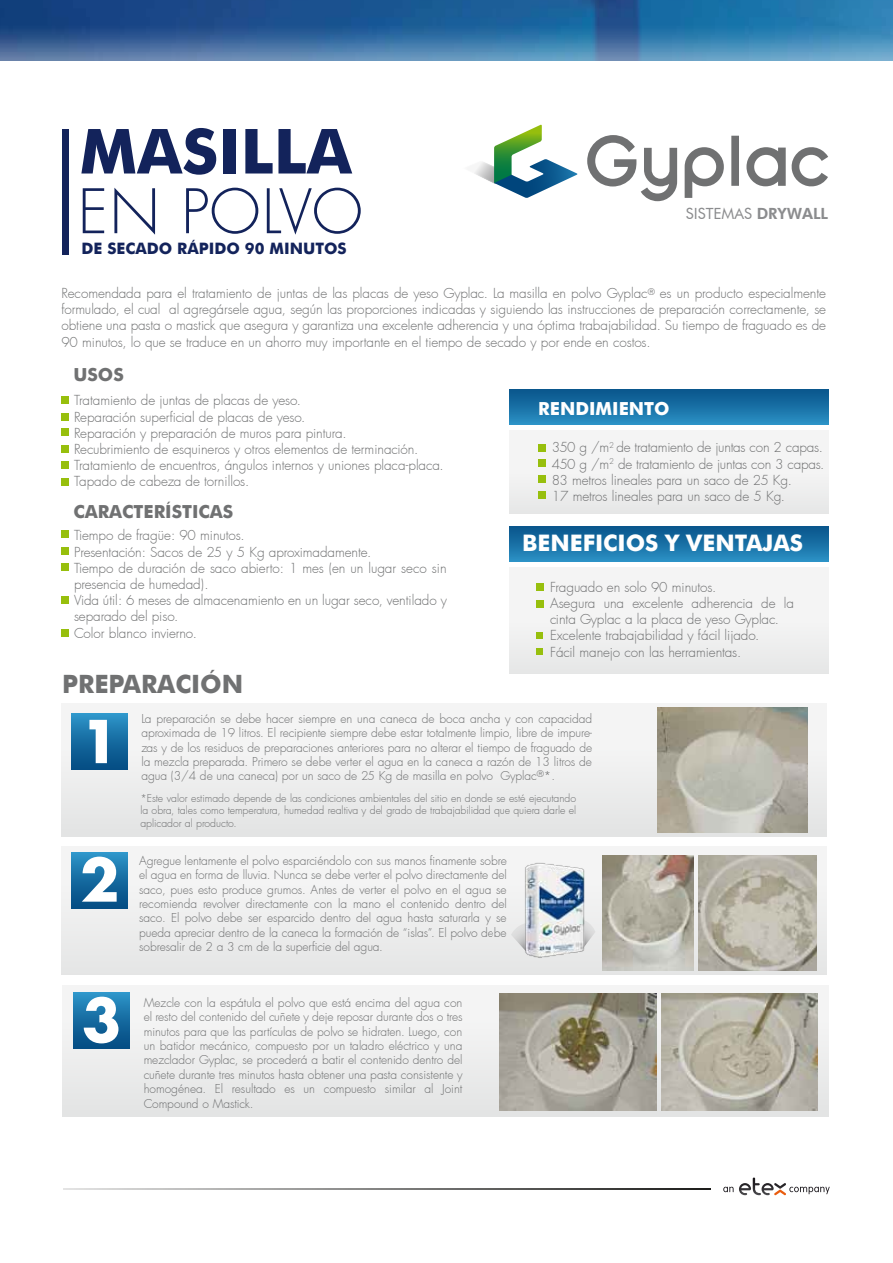
<style>
.page{position:relative;width:893px;height:1263px;background:#fff}
.page>*{position:absolute;margin:0;border:0;box-sizing:border-box;transform-origin:0 0}
.t1{font:700 62.25px "Futura";color:#13235b}
.t2{font:300 59.55px "Futura";color:#13235b}
.t3{font:700 25.2px "Futura";color:#707172}
.t4{font:700 22.8px "Futura";color:#fff}
.t5{font:700 18px "Futura";color:#707172}
.t6{font:700 18px "Futura";color:#fff}
.t7{font:700 15.75px "Futura";color:#13235b}
.t8{font:15.45px "Futura BT";color:#8b8c8e}
.t9{font:300 13.5px/16.2px "Futura";letter-spacing:-.005em;color:#707172}
.t10{font:300 12px/14.4px "Futura";letter-spacing:-.005em;color:#707172;text-align:justify}
.t11{font:300 10.5px/12.6px "Futura";letter-spacing:-.005em;color:#707172;text-align:justify}
.s1{font-weight:800}
</style>
<div class="page">
<svg style="left:474px;top:125px;width:104px;height:73px"></svg>
<svg style="left:587px;top:135px;width:241px;height:66px"></svg>
<div style="left:63px;top:130px;width:6px;height:125px;background:#13235b"></div>
<div style="left:509px;top:567px;width:320px;height:106px;background:linear-gradient(to right,#f0f0f0,#f1f1f1)"></div>
<svg style="left:509px;top:527px;width:320px;height:35px;background:#1972a7"></svg>
<div style="left:509px;top:430px;width:320px;height:83px;background:#f4f4f4"></div>
<div style="left:509px;top:389px;width:320px;height:36px;background:linear-gradient(to bottom,#085289,#2a8fc3)"></div>
<div style="left:536px;top:583px;width:7px;height:7px;background:#97bf0d"></div>
<div style="left:538px;top:444px;width:7px;height:7px;background:#97bf0d"></div>
<div style="left:538px;top:460px;width:7px;height:7px;background:#97bf0d"></div>
<div style="left:538px;top:476px;width:7px;height:7px;background:#97bf0d"></div>
<div style="left:538px;top:492px;width:7px;height:7px;background:#97bf0d"></div>
<div style="left:61px;top:397px;width:7px;height:7px;background:#97bf0d"></div>
<div style="left:61px;top:413px;width:7px;height:7px;background:#97bf0d"></div>
<div style="left:61px;top:428px;width:7px;height:8px;background:#97bf0d"></div>
<div style="left:61px;top:445px;width:7px;height:7px;background:#97bf0d"></div>
<div style="left:61px;top:461px;width:7px;height:8px;background:#97bf0d"></div>
<div style="left:61px;top:478px;width:7px;height:8px;background:#97bf0d"></div>
<div style="left:61px;top:531px;width:7px;height:7px;background:#97bf0d"></div>
<div style="left:61px;top:547px;width:7px;height:7px;background:#97bf0d"></div>
<div style="left:61px;top:563px;width:7px;height:7px;background:#97bf0d"></div>
<div style="left:61px;top:596px;width:7px;height:7px;background:#97bf0d"></div>
<div style="left:61px;top:629px;width:7px;height:7px;background:#97bf0d"></div>
<div style="left:536px;top:600px;width:7px;height:7px;background:#97bf0d"></div>
<div style="left:537px;top:648px;width:6px;height:7px;background:#97bf0d"></div>
<svg style="left:537px;top:632px;width:6px;height:6px"></svg>
<div style="left:61px;top:704px;width:765px;height:132px;background:#efefef"></div>
<div style="left:72px;top:714px;width:56px;height:56px;background:linear-gradient(to bottom,#2c92c6,#024980)"></div>
<div style="left:61px;top:847px;width:765px;height:127px;background:#efefef"></div>
<div style="left:63px;top:986px;width:765px;height:130px;background:#eee"></div>
<img style="left:499px;top:993px;width:158px;height:117px">
<img style="left:661px;top:993px;width:156px;height:117px">
<img style="left:657px;top:708px;width:151px;height:124px">
<img style="left:602px;top:856px;width:91px;height:115px">
<img style="left:699px;top:856px;width:118px;height:115px">
<svg style="left:89px;top:720px;width:18px;height:43px"></svg>
<div style="left:71px;top:852px;width:56px;height:56px;background:linear-gradient(to bottom,#2e94c7,#024980)"></div>
<svg style="left:82px;top:857px;width:35px;height:45px"></svg>
<div style="left:73px;top:992px;width:56px;height:56px;background:linear-gradient(to bottom,#2d93c7,#024a80)"></div>
<svg style="left:84px;top:997px;width:34px;height:46px;background:#9bc0d7"></svg>
<svg style="left:511px;top:925px;width:84px;height:22px"></svg>
<img style="left:522px;top:863px;width:68px;height:96px">
<img style="left:0;top:0;width:893px;height:60px">
<svg style="left:723px;top:1177px;width:107px;height:18px"></svg>
<hr style="left:63px;top:1189px;width:647px;height:1px;background:#1d1d1b">
<h1 class="t1" style="left:80px;top:106px;width:274px">MASILLA</h1>
<h2 class="t2" style="left:78px;top:175px;width:286px">EN POLVO</h2>
<p class="t7" style="left:81px;top:237px;width:267px">DE SECADO RÁPIDO 90 MINUTOS</p>
<p class="t8" style="left:686px;top:204px;width:144px">SISTEMAS <span class="s1">DRYWALL</span></p>
<p class="t9" style="left:61px;top:285px;width:766px;text-align:justify">Recomendada para el tratamiento de juntas de las placas de yeso Gyplac. La masilla en polvo Gyplac<sup>®</sup> es un producto especialmente formulado, el cual al agregársele agua, según las proporciones indicadas y siguiendo las instrucciones de preparación correctamente, se obtiene una pasta o mastick que asegura y garantiza una excelente adherencia y una óptima trabajabilidad. Su tiempo de fraguado es de 90 minutos, lo que se traduce en un ahorro muy importante en el tiempo de secado y por ende en costos.</p>
<h3 class="t5" style="left:73px;top:362px;width:52px">USOS</h3>
<p class="t9" style="left:74px;top:393px;width:371px">Tratamiento de juntas de placas de yeso.<br>Reparación superficial de placas de yeso.<br>Reparación y preparación de muros para pintura.<br>Recubrimiento de esquineros y otros elementos de terminación.<br>Tratamiento de encuentros, ángulos internos y uniones placa-placa.<br>Tapado de cabeza de tornillos.</p>
<p class="t9" style="left:74px;top:528px;width:374px">Tiempo de fragüe: 90 minutos.<br>Presentación: Sacos de 25 y 5 Kg aproximadamente.<br>Tiempo de duración de saco abierto: 1 mes (en un lugar seco sin presencia de humedad).<br>Vida útil: 6 meses de almacenamiento en un lugar seco, ventilado y separado del piso.<br>Color blanco invierno.</p>
<h3 class="t5" style="left:73px;top:498px;width:161px">CARACTERÍSTICAS</h3>
<h3 class="t6" style="left:538px;top:395px;width:133px">RENDIMIENTO</h3>
<p class="t9" style="left:552px;top:440px;width:274px">350 g /m<sup>2</sup> de tratamiento de juntas con 2 capas.<br>450 g /m<sup>2</sup> de tratamiento de juntas con 3 capas.<br>83 metros lineales para un saco de 25 Kg.<br>17 metros lineales para un saco de 5 Kg.</p>
<h3 class="t4" style="left:522px;top:526px;width:282px">BENEFICIOS Y VENTAJAS</h3>
<p class="t9" style="left:550px;top:579px;width:246px">Fraguado en solo 90 minutos.<br>Asegura una excelente adherencia de la cinta Gyplac a la placa de yeso Gyplac.<br>Excelente trabajabilidad y fácil lijado.<br>Fácil manejo con las herramientas.</p>
<h3 class="t3" style="left:62px;top:665px;width:183px">PREPARACIÓN</h3>
<p class="t10" style="left:141px;top:711px;width:452px">La preparación se debe hacer siempre en una caneca de boca ancha y con capacidad aproximada de 19 litros. El recipiente siempre debe estar totalmente limpio, libre de impure&shy;zas y de los residuos de preparaciones anteriores para no alterar el tiempo de fraguado de la mezcla preparada. Primero se debe verter el agua en la caneca a razón de 13 litros de agua (3/4 de una caneca) por un saco de 25 Kg de masilla en polvo Gyplac<sup>®</sup>*.</p>
<p class="t11" style="left:140px;top:792px;width:437px">*Este valor estimado depende de las condiciones ambientales del sitio en donde se esté ejecutando la obra, tales como temperatura, humedad realtiva y del grado de trabajabilidad que quiera darle el aplicador al producto.</p>
<p class="t10" style="left:139px;top:853px;width:369px">Agregue lentamente el polvo esparciéndolo con sus manos finamente sobre el agua en forma de lluvia. Nunca se debe verter el polvo directamente del saco, pues esto produce grumos. Antes de verter el polvo en el agua se recomienda revolver directamente con la mano el contenido dentro del saco. El polvo debe ser esparcido dentro del agua hasta saturarla y se pueda apreciar dentro de la caneca la formación de “islas”. El polvo debe sobresalir de 2 a 3 cm de la superficie del agua.</p>
<p class="t10" style="left:144px;top:995px;width:320px">Mezcle con la espátula el polvo que está encima del agua con el resto del contenido del cuñete y deje reposar durante dos o tres minutos para que las partículas de polvo se hidraten. Luego, con un batidor mecánico, compuesto por un taladro eléctrico y una mezclador Gyplac, se procederá a batir el contenido dentro del cuñete durante tres minutos hasta obtener una pasta consistente y homogénea. El resultado es un compuesto similar al Joint Compound o Mastick.</p>
</div>
